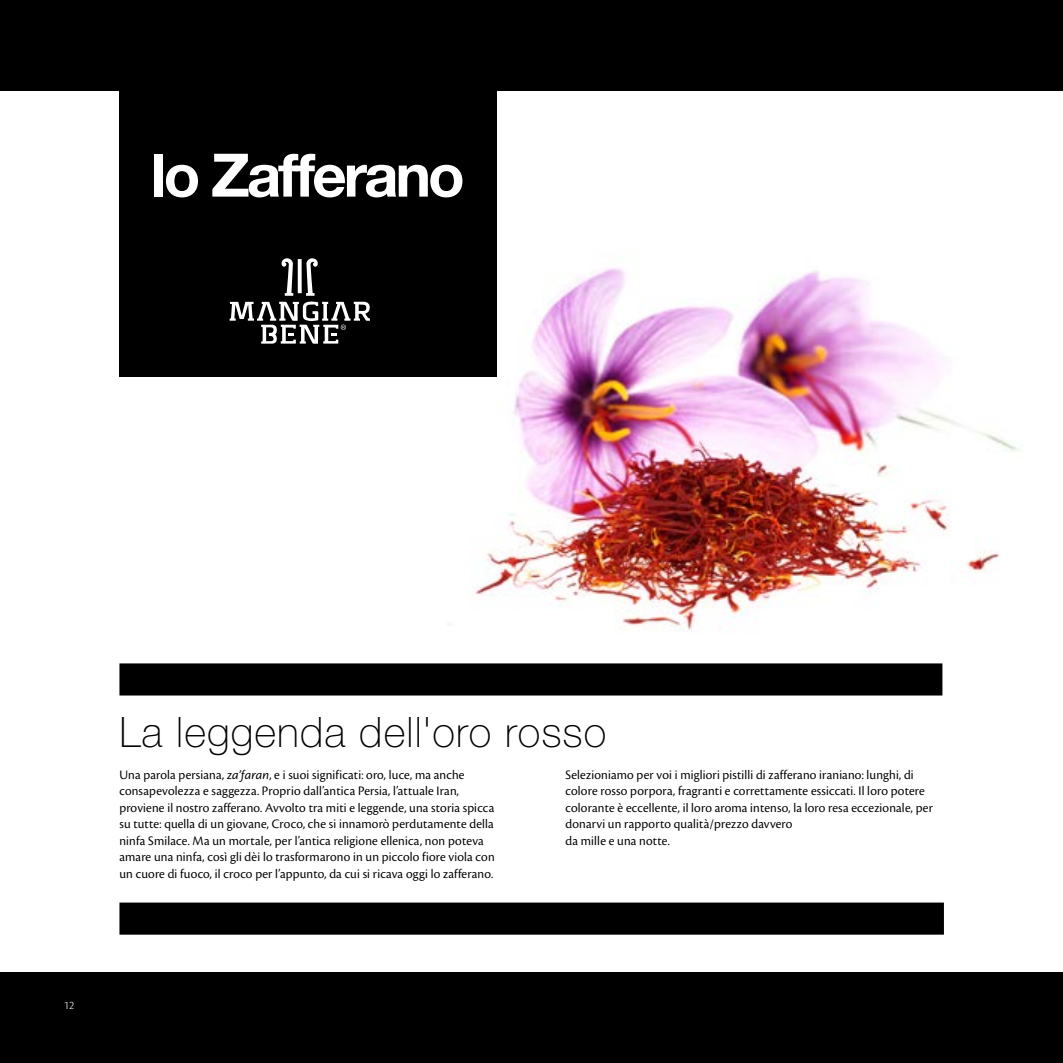
<style>
.page{position:relative;width:1063px;height:1063px;background:#000}
.page>*{position:absolute;margin:0;border:0;box-sizing:border-box;transform-origin:0 0}
.t1{font:700 60px "Helvetica Neue LT Std";letter-spacing:-.05em;color:#fff}
.t2{font:100 42px "Helvetica Neue LT Std";letter-spacing:.025em;color:#000}
.t3{font:13.5px/16.5px "Cronos Pro Disp";letter-spacing:.015em;color:#000}
.t4{font:300 12px "Cronos Pro";color:#fff}
.s1{font-family:"Cronos Pro";font-style:italic}
</style>
<div class="page">
<div style="left:0;top:91px;width:1063px;height:881px;background:#fff"></div>
<div style="left:119px;top:0;width:378px;height:376px;background:#000"></div>
<img style="left:424px;top:268px;width:598px;height:363px">
<div style="left:119px;top:663px;width:823px;height:33px;background:#000"></div>
<div style="left:119px;top:903px;width:825px;height:32px;background:#000"></div>
<svg style="left:230px;top:302px;width:140px;height:42px"></svg>
<svg style="left:282px;top:258px;width:11px;height:38px"></svg>
<svg style="left:306px;top:258px;width:12px;height:38px"></svg>
<svg style="left:298px;top:259px;width:4px;height:34px"></svg>
<h1 class="t1" style="left:151px;top:138px;width:315px">lo Zafferano</h1>
<h2 class="t2" style="left:119px;top:708px;width:488px">La leggenda dell'oro rosso</h2>
<p class="t3" style="left:119px;top:766px;width:377px">Una parola persiana, <span class="s1">za’faran</span>, e i suoi significati: oro, luce, ma anche consapevolezza e saggezza. Proprio dall’antica Persia, l’attuale Iran, proviene il nostro zafferano. Avvolto tra miti e leggende, una storia spicca su tutte: quella di un giovane, Croco, che si innamorò perdutamente della ninfa Smilace. Ma un mortale, per l’antica religione ellenica, non poteva amare una ninfa, così gli dèi lo trasformarono in un piccolo fiore viola con un cuore di fuoco, il croco per l’appunto, da cui si ricava oggi lo zafferano.</p>
<p class="t3" style="left:566px;top:766px;width:369px">Selezioniamo per voi i migliori pistilli di zafferano iraniano: lunghi, di colore rosso porpora, fragranti e correttamente essiccati. Il loro potere colorante è eccellente, il loro aroma intenso, la loro resa eccezionale, per donarvi un rapporto qualità/prezzo davvero<br>da mille e una notte.</p>
<p class="t4" style="left:64px;top:998px;width:12px">12</p>
</div>
